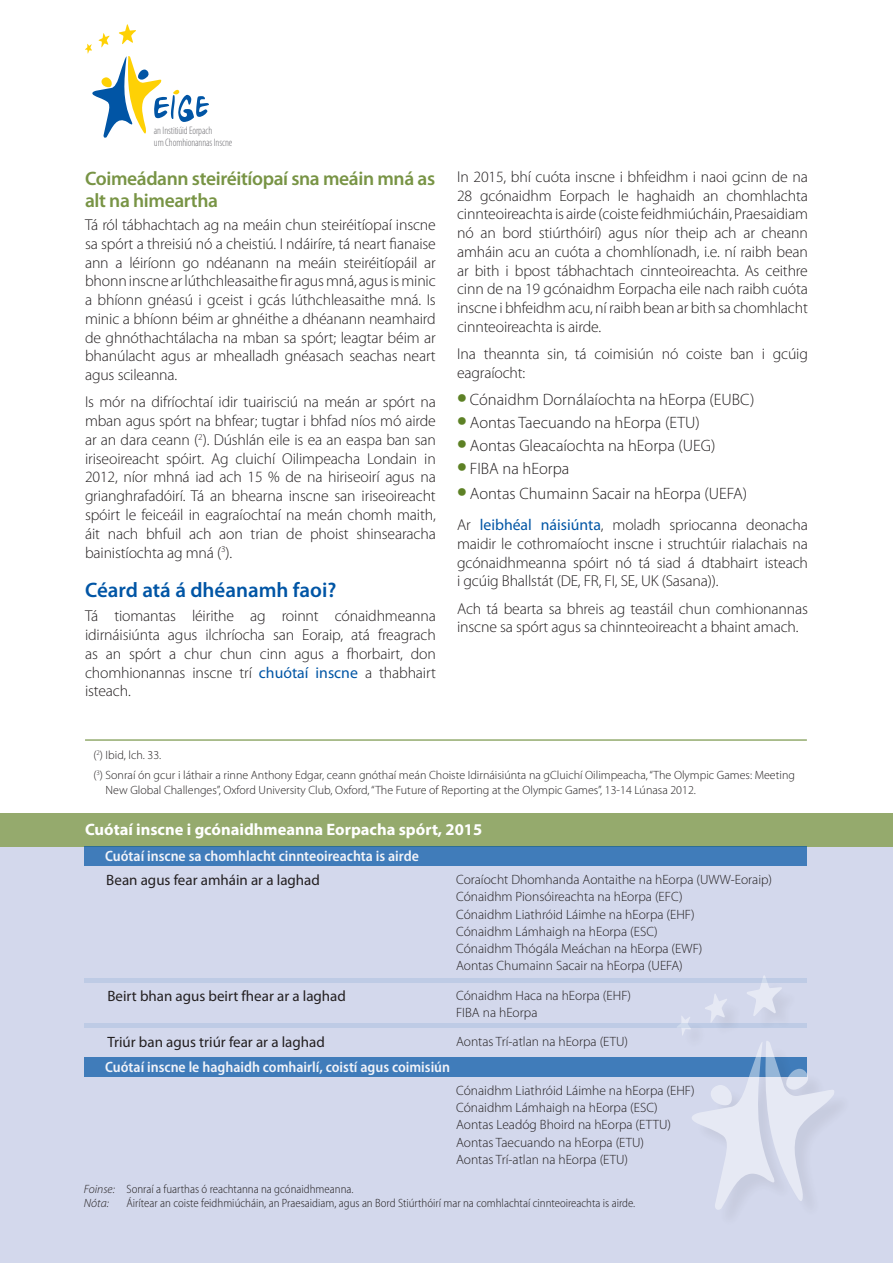
<style>
.page{position:relative;width:893px;height:1263px;background:#fff}
.page>*{position:absolute;margin:0;border:0;box-sizing:border-box;transform-origin:0 0}
.Title_1{font:600 21px "Myriad Pro";color:#0155a5}
.Title_2{font:600 19.5px/22.5px "Myriad Pro";letter-spacing:-.02em;color:#789445}
.t1{font:300 16.5px "Myriad Pro";color:#231f20}
.Table_title{font:700 16.5px "Myriad Pro";color:#fff}
.Body_text{font:300 15.75px/18.8px "Myriad Pro";letter-spacing:-.01em;color:#231f20;text-align:justify}
.t2{font:600 semi-condensed 15px "Myriad Pro";color:#fff}
.Table_text_regular{font:15px "Myriad Pro";color:#231f20}
.Table_text_light{font:300 13.5px "Myriad Pro";color:#231f20}
.Footnote{font:300 12px/14.4px "Myriad Pro";color:#231f20}
.Source{font:300 semi-condensed 12px "Myriad Pro";color:#231f20}
.Footnote_first{font:300 12px "Myriad Pro";color:#231f20}
.Source-2{font:italic 300 12px "Myriad Pro";color:#231f20}
.t3{font:300 condensed 10.8px/12.1px "Myriad Pro";letter-spacing:-.01em;color:#717074}
.s1{font-weight:400;color:#0155a5}
.s2{font-weight:900;font-size:27px;color:#5d8125}
.s3{font-style:italic;font-stretch:normal}
</style>
<div class="page">
<svg style="left:85px;top:24px;width:124px;height:114px"></svg>
<hr style="left:85px;top:740px;width:722px;height:1px;background:#5d8125">
<div style="left:0;top:814px;width:893px;height:449px;background:#d3d8ec"></div>
<div style="left:0;top:814px;width:893px;height:33px;background:#95aa6d"></div>
<div style="left:84px;top:847px;width:723px;height:19px;background:#407cba"></div>
<div style="left:84px;top:1057px;width:723px;height:19px;background:#407cba"></div>
<svg style="left:677px;top:975px;width:157px;height:235px"></svg>
<hr style="left:84px;top:979px;width:723px;height:4px;background:#becbe5">
<hr style="left:84px;top:1024px;width:723px;height:4px;background:#becbe5">
<p class="t3" style="left:154px;top:124px;width:80px">an Institiúid Eorpach<br>um Chomhionannas Inscne</p>
<p class="Title_2" style="left:85px;top:167px;width:352px">Coimeádann steiréitíopaí sna meáin mná as alt na himeartha</p>
<p class="Body_text" style="left:85px;top:216px;width:352px">Tá ról tábhachtach ag na meáin chun steiréitíopaí inscne sa spórt a threisiú nó a cheistiú. I ndáiríre, tá neart fianaise ann a léiríonn go ndéanann na meáin steiréitíopáil ar bhonn inscne ar lúthchleasaithe fir agus mná, agus is minic a bhíonn gnéasú i gceist i gcás lúthchleasaithe mná. Is minic a bhíonn béim ar ghnéithe a dhéanann neamhaird de ghnóthachtálacha na mban sa spórt; leagtar béim ar bhanúlacht agus ar mhealladh gnéasach seachas neart agus scileanna.</p>
<p class="Body_text" style="left:85px;top:393px;width:352px">Is mór na difríochtaí idir tuairisciú na meán ar spórt na mban agus spórt na bhfear; tugtar i bhfad níos mó airde ar an dara ceann (<sup>2</sup>). Dúshlán eile is ea an easpa ban san iriseoireacht spóirt. Ag cluichí Oilimpeacha Londain in 2012, níor mhná iad ach 15 % de na hiriseoirí agus na grianghrafadóirí. Tá an bhearna inscne san iriseoireacht spóirt le feiceáil in eagraíochtaí na meán chomh maith, áit nach bhfuil ach aon trian de phoist shinsearacha bainistíochta ag mná (<sup>3</sup>).</p>
<p class="Title_1" style="left:85px;top:578px;width:253px">Céard atá á dhéanamh faoi?</p>
<p class="Body_text" style="left:85px;top:607px;width:352px">Tá tiomantas léirithe ag roinnt cónaidhmeanna idirnáisiúnta agus ilchríocha san Eoraip, atá freagrach as an spórt a chur chun cinn agus a fhorbairt, don chomhionannas inscne trí <span class="s1">chuótaí inscne</span> a thabhairt isteach.</p>
<p class="Body_text" style="left:457px;top:168px;width:352px">In 2015, bhí cuóta inscne i bhfeidhm i naoi gcinn de na 28 gcónaidhm Eorpach le haghaidh an chomhlachta cinnteoireachta is airde (coiste feidhmiúcháin, Praesaidiam nó an bord stiúrthóirí) agus níor theip ach ar cheann amháin acu an cuóta a chomhlíonadh, i.e. ní raibh bean ar bith i bpost tábhachtach cinnteoireachta. As ceithre cinn de na 19 gcónaidhm Eorpacha eile nach raibh cuóta inscne i bhfeidhm acu, ní raibh bean ar bith sa chomhlacht cinnteoireachta is airde.</p>
<p class="Body_text" style="left:457px;top:345px;width:352px">Ina theannta sin, tá coimisiún nó coiste ban i gcúig eagraíocht:</p>
<p class="t1" style="left:457px;top:391px;width:299px"><span class="s2">•</span> Cónaidhm Dornálaíochta na hEorpa (EUBC)</p>
<p class="t1" style="left:457px;top:414px;width:244px"><span class="s2">•</span> Aontas Taecuando na hEorpa (ETU)</p>
<p class="t1" style="left:457px;top:437px;width:260px"><span class="s2">•</span> Aontas Gleacaíochta na hEorpa (UEG)</p>
<p class="t1" style="left:457px;top:460px;width:114px"><span class="s2">•</span> FIBA na hEorpa</p>
<p class="t1" style="left:457px;top:484px;width:291px"><span class="s2">•</span> Aontas Chumainn Sacair na hEorpa (UEFA)</p>
<p class="Body_text" style="left:457px;top:516px;width:352px">Ar <span class="s1">leibhéal náisiúnta</span>, moladh spriocanna deonacha maidir le cothromaíocht inscne i struchtúir rialachais na gcónaidhmeanna spóirt nó tá siad á dtabhairt isteach i gcúig Bhallstát (DE, FR, FI, SE, UK (Sasana)).</p>
<p class="Body_text" style="left:457px;top:599px;width:352px">Ach tá bearta sa bhreis ag teastáil chun comhionannas inscne sa spórt agus sa chinnteoireacht a bhaint amach.</p>
<p class="Footnote_first" style="left:94px;top:748px;width:69px">(<sup>2</sup>) Ibid, lch. 33.</p>
<p class="Footnote" style="left:106px;top:768px;width:691px;text-indent:-12px">(<sup>3</sup>) Sonraí ón gcur i láthair a rinne Anthony Edgar, ceann gnóthaí meán Choiste Idirnáisiúnta na gCluichí Oilimpeacha, “The Olympic Games: Meeting<br>New Global Challenges”, Oxford University Club, Oxford, “The Future of Reporting at the Olympic Games”, 13-14 Lúnasa 2012.</p>
<p class="Table_title" style="left:85px;top:818px;width:399px">Cuótaí inscne i gcónaidhmeanna Eorpacha spórt, 2015</p>
<p class="t2" style="left:105px;top:848px;width:315px">Cuótaí inscne sa chomhlacht cinnteoireachta is airde</p>
<p class="Table_text_regular" style="left:106px;top:871px;width:215px">Bean agus fear amháin ar a laghad</p>
<p class="Table_text_regular" style="left:107px;top:987px;width:240px">Beirt bhan agus beirt fhear ar a laghad</p>
<p class="Table_text_regular" style="left:107px;top:1032px;width:219px">Triúr ban agus triúr fear ar a laghad</p>
<p class="Table_text_light" style="left:456px;top:872px;width:318px">Coraíocht Dhomhanda Aontaithe na hEorpa (UWW‑Eoraip)</p>
<p class="Table_text_light" style="left:456px;top:889px;width:228px">Cónaidhm Pionsóireachta na hEorpa (EFC)</p>
<p class="Table_text_light" style="left:456px;top:906px;width:240px">Cónaidhm Liathróid Láimhe na hEorpa (EHF)</p>
<p class="Table_text_light" style="left:456px;top:924px;width:203px">Cónaidhm Lámhaigh na hEorpa (ESC)</p>
<p class="Table_text_light" style="left:456px;top:941px;width:248px">Cónaidhm Thógála Meáchan na hEorpa (EWF)</p>
<p class="Table_text_light" style="left:456px;top:958px;width:228px">Aontas Chumainn Sacair na hEorpa (UEFA)</p>
<p class="Table_text_light" style="left:456px;top:988px;width:177px">Cónaidhm Haca na hEorpa (EHF)</p>
<p class="Table_text_light" style="left:456px;top:1005px;width:83px">FIBA na hEorpa</p>
<p class="Table_text_light" style="left:456px;top:1034px;width:174px">Aontas Trí‑atlan na hEorpa (ETU)</p>
<p class="t2" style="left:105px;top:1058px;width:346px">Cuótaí inscne le haghaidh comhairlí, coistí agus coimisiún</p>
<p class="Table_text_light" style="left:456px;top:1083px;width:240px">Cónaidhm Liathróid Láimhe na hEorpa (EHF)</p>
<p class="Table_text_light" style="left:456px;top:1100px;width:203px">Cónaidhm Lámhaigh na hEorpa (ESC)</p>
<p class="Table_text_light" style="left:456px;top:1117px;width:216px">Aontas Leadóg Bhoird na hEorpa (ETTU)</p>
<p class="Table_text_light" style="left:456px;top:1134px;width:190px">Aontas Taecuando na hEorpa (ETU)</p>
<p class="Table_text_light" style="left:456px;top:1152px;width:174px">Aontas Trí‑atlan na hEorpa (ETU)</p>
<p class="Source" style="left:84px;top:1181px;width:271px"><span class="s3">Foinse:</span> Sonraí a fuarthas ó reachtanna na gcónaidhmeanna.</p>
<p class="Source-2" style="left:84px;top:1197px;width:27px">Nóta:</p>
<p class="Source" style="left:126px;top:1196px;width:510px">Áirítear an coiste feidhmiúcháin, an Praesaidiam, agus an Bord Stiúrthóirí mar na comhlachtaí cinnteoireachta is airde.</p>
</div>
